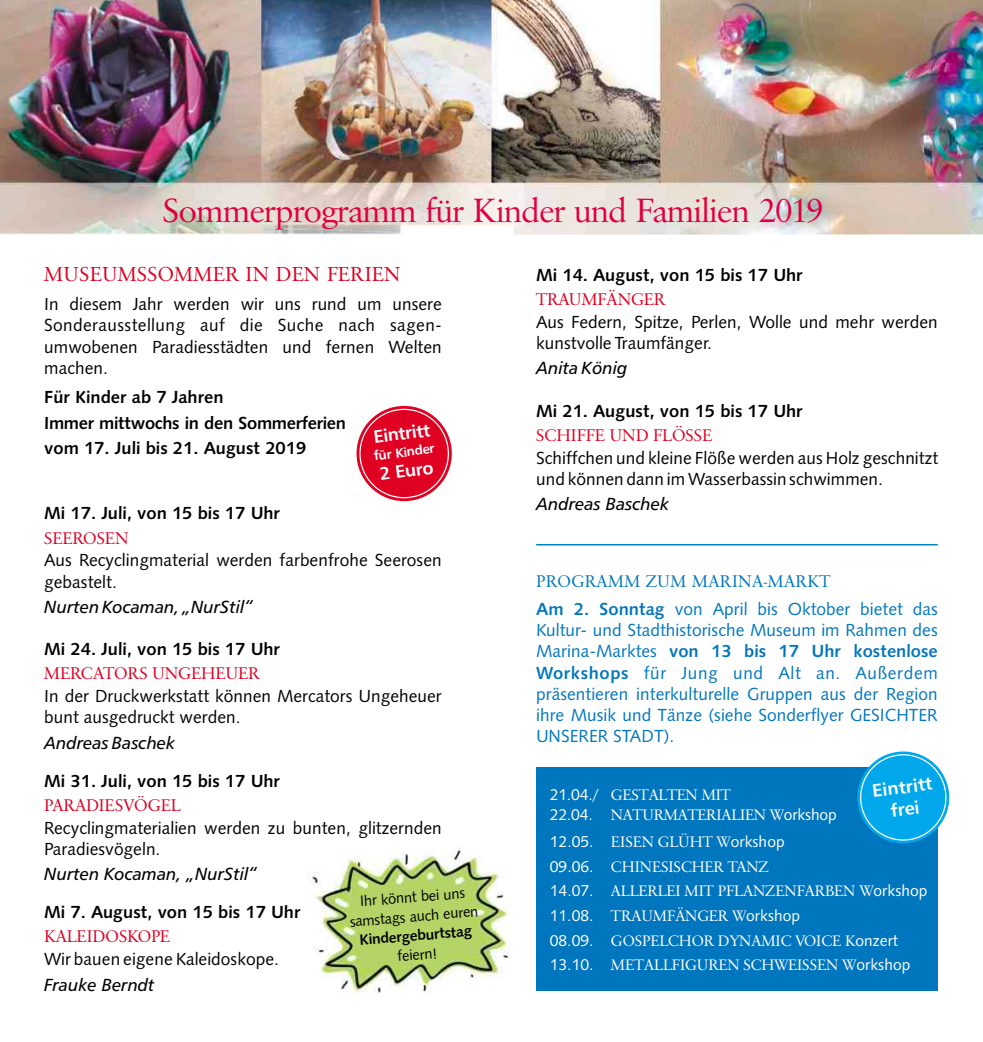
<style>
.page{position:relative;width:983px;height:1042px;background:#fff}
.page>*{position:absolute;margin:0;border:0;box-sizing:border-box;transform-origin:0 0}
.t1{font:34.82px "Savoy";letter-spacing:-.025em;color:#df003e}
.t2{font:21px "Savoy";letter-spacing:.015em;color:#df0022}
.t3{font:18.03px/22.1px "Humanist 777 BT Bold B";color:#fff;text-align:center}
.t4{font:17.85px "Humanist 777 BT Bold B";color:#fff}
.t5{font:17.5px/21.2px "Humanist 531 BT Roman A";color:#000}
.t6{font:17.5px/25.2px "Humanist 531 BT Bold A";color:#000}
.t7{font:17.5px/21.3px "Humanist 531 BT Roman A";color:#0076be}
.t8{font:italic 17.5px "Humnst 777 BT";color:#000}
.t9{font:17.5px "Savoy";color:#df0022}
.t10{font:17.5px "Humanist 531 BT Bold A";color:#0076be}
.t11{font:17.5px "Savoy";letter-spacing:.025em;color:#0076be}
.t12{font:15.75px/24.7px "Savoy";color:#fff}
.t13{font:15.75px "Humanist 531 BT Roman A";color:#fff}
.t14{font:14.88px/19.2px "Humanist 531 BT Roman A";color:#000;text-align:center}
.t15{font:14.88px "Humanist 531 BT Bold A";color:#000}
.t16{font:13.12px "Humanist 777 BT Bold B";color:#fff}
.s1{font-family:"Humanist 531 BT Bold A"}
.s2{font-family:"Humanist 531 BT Roman A"}
.s3{font-family:"Savoy"}
</style>
<div class="page">
<img style="left:307px;top:848px;width:204px;height:145px">
<img style="left:0;top:0;width:982px;height:234px">
<svg style="left:356px;top:406px;width:95px;height:95px"></svg>
<div style="left:359px;top:409px;width:90px;height:89px;background:#df0022;border:1px solid #fff;border-radius:50%"></div>
<div style="left:536px;top:767px;width:401px;height:224px;background:#0076be"></div>
<svg style="left:857px;top:751px;width:91px;height:92px"></svg>
<div style="left:859px;top:754px;width:87px;height:86px;background:#00a7eb;border:1px solid #fff;border-radius:50%"></div>
<hr style="left:536px;top:544px;width:401px;height:1px;background:#0083bd">
<h1 class="t1" style="left:163px;top:190px;width:662px">Sommerprogramm für Kinder und Familien 2019</h1>
<p class="t2" style="left:44px;top:262px;width:357px">MUSEUMSSOMMER IN DEN FERIEN</p>
<p class="t5" style="left:44px;top:295px;width:399px;text-align:justify">In diesem Jahr werden wir uns rund um unsere Sonderausstellung auf die Suche nach sagen&shy;umwobenen Paradiesstädten und fernen Welten machen.</p>
<p class="t6" style="left:44px;top:386px;width:303px">Für Kinder ab 7 Jahren<br>Immer mittwochs in den Sommerferien vom 17. Juli bis 21. August 2019</p>
<p class="t4" style="left:372px;top:429px;width:58px;rotate:-7deg">Eintritt</p>
<p class="t16" style="left:373px;top:450px;width:62px;rotate:-7deg">für Kinder</p>
<p class="t4" style="left:378px;top:467px;width:56px;rotate:-7deg">2 Euro</p>
<p class="t6" style="left:44px;top:502px;width:237px">Mi 17. Juli, von 15 bis 17 Uhr</p>
<p class="t5" style="left:44px;top:551px;width:399px">Aus Recyclingmaterial werden farbenfrohe Seerosen gebastelt.</p>
<p class="t8" style="left:44px;top:600px;width:210px">Nurten Kocaman, „NurStil“</p>
<p class="t6" style="left:44px;top:638px;width:237px">Mi 24. Juli, von 15 bis 17 Uhr</p>
<p class="t5" style="left:44px;top:687px;width:399px">In der Druckwerkstatt können Mercators Ungeheuer bunt ausgedruckt werden.</p>
<p class="t8" style="left:44px;top:735px;width:133px">Andreas Baschek</p>
<p class="t6" style="left:44px;top:769px;width:237px">Mi 31. Juli, von 15 bis 17 Uhr</p>
<p class="t5" style="left:44px;top:818px;width:399px">Recyclingmaterialien werden zu bunten, glitzernden<br>Paradiesvögeln.</p>
<p class="t8" style="left:44px;top:867px;width:214px">Nurten Kocaman, „NurStil“</p>
<p class="t6" style="left:44px;top:901px;width:258px">Mi 7. August, von 15 bis 17 Uhr</p>
<p class="t5" style="left:44px;top:950px;width:236px">Wir bauen eigene Kaleidoskope.</p>
<p class="t8" style="left:44px;top:977px;width:112px">Frauke Berndt</p>
<p class="t9" style="left:44px;top:528px;width:86px">SEEROSEN</p>
<p class="t9" style="left:44px;top:663px;width:217px">MERCATORS UNGEHEUER</p>
<p class="t9" style="left:44px;top:795px;width:138px">PARADIESVÖGEL</p>
<p class="t14" style="left:347px;top:894px;width:130px;rotate:-5deg">Ihr könnt bei uns samstags auch euren</p>
<p class="t15" style="left:359px;top:934px;width:114px;rotate:-5deg">Kindergeburtstag</p>
<p class="t14" style="left:396px;top:948px;width:41px;rotate:-5deg">feiern!</p>
<p class="t9" style="left:44px;top:926px;width:127px">KALEIDOSKOPE</p>
<p class="t6" style="left:536px;top:264px;width:268px">Mi 14. August, von 15 bis 17 Uhr</p>
<p class="t5" style="left:536px;top:313px;width:403px">Aus Federn, Spitze, Perlen, Wolle und mehr werden kunstvolle Traumfänger.</p>
<p class="t8" style="left:536px;top:361px;width:93px">Anita König</p>
<p class="t6" style="left:536px;top:399px;width:268px">Mi 21. August, von 15 bis 17 Uhr</p>
<p class="t5" style="left:536px;top:448px;width:403px">Schiffchen und kleine Flöße werden aus Holz geschnitzt und können dann im Wasserbassin schwimmen.</p>
<p class="t8" style="left:536px;top:497px;width:135px">Andreas Baschek</p>
<p class="t9" style="left:536px;top:289px;width:131px">TRAUMFÄNGER</p>
<p class="t9" style="left:536px;top:425px;width:177px">SCHIFFE UND FLÖSSE</p>
<p class="t11" style="left:536px;top:571px;width:296px">PROGRAMM ZUM MARINA-MARKT</p>
<p class="t7" style="left:536px;top:599px;width:403px"><span class="s1">Am 2. Sonntag</span> von April bis Oktober<br>Kultur- und Stadthistorische Museum im Rahmen des</p>
<p class="t10" style="left:536px;top:644px;width:403px"><span class="s2">Marina-Marktes</span> von 13 bis 17 Uhr kostenlose</p>
<p class="t7" style="left:536px;top:663px;width:403px;text-align:justify"><span class="s1">Workshops</span> für Jung und Alt an. Außerdem präsentieren interkulturelle Gruppen aus der Region ihre Musik und Tänze (siehe Sonderflyer GESICHTER UNSERER STADT).</p>
<p class="t7" style="left:860px;top:599px;width:79px">bietet das</p>
<p class="t3" style="left:870px;top:781px;width:62px;rotate:-7deg">Eintritt frei</p>
<p class="t12" style="left:549px;top:785px;width:288px;line-height:20.5px"><span class="s2">21.04./</span> GESTALTEN MIT<br><span class="s2">22.04.</span> NATURMATERIALIEN W<span class="s2">orkshop</span></p>
<p class="t13" style="left:549px;top:835px;width:236px">12.05. <span class="s3">EISEN GLÜHT W</span>orkshop</p>
<p class="t12" style="left:549px;top:855px;width:379px"><span class="s2">09.06.</span> CHINESISCHER TANZ<br><span class="s2">14.07.</span> ALLERLEI MIT PFLANZENFARBEN W<span class="s2">orkshop</span></p>
<p class="t13" style="left:549px;top:909px;width:252px">11.08. <span class="s3">TRAUMFÄNGER W</span>orkshop</p>
<p class="t12" style="left:549px;top:929px;width:362px"><span class="s2">08.09.</span> GOSPELCHOR DYNAMIC VOICE K<span class="s2">onzert<br>13.10.</span> METALLFIGUREN SCHWEISSEN W<span class="s2">orkshop</span></p>
</div>
